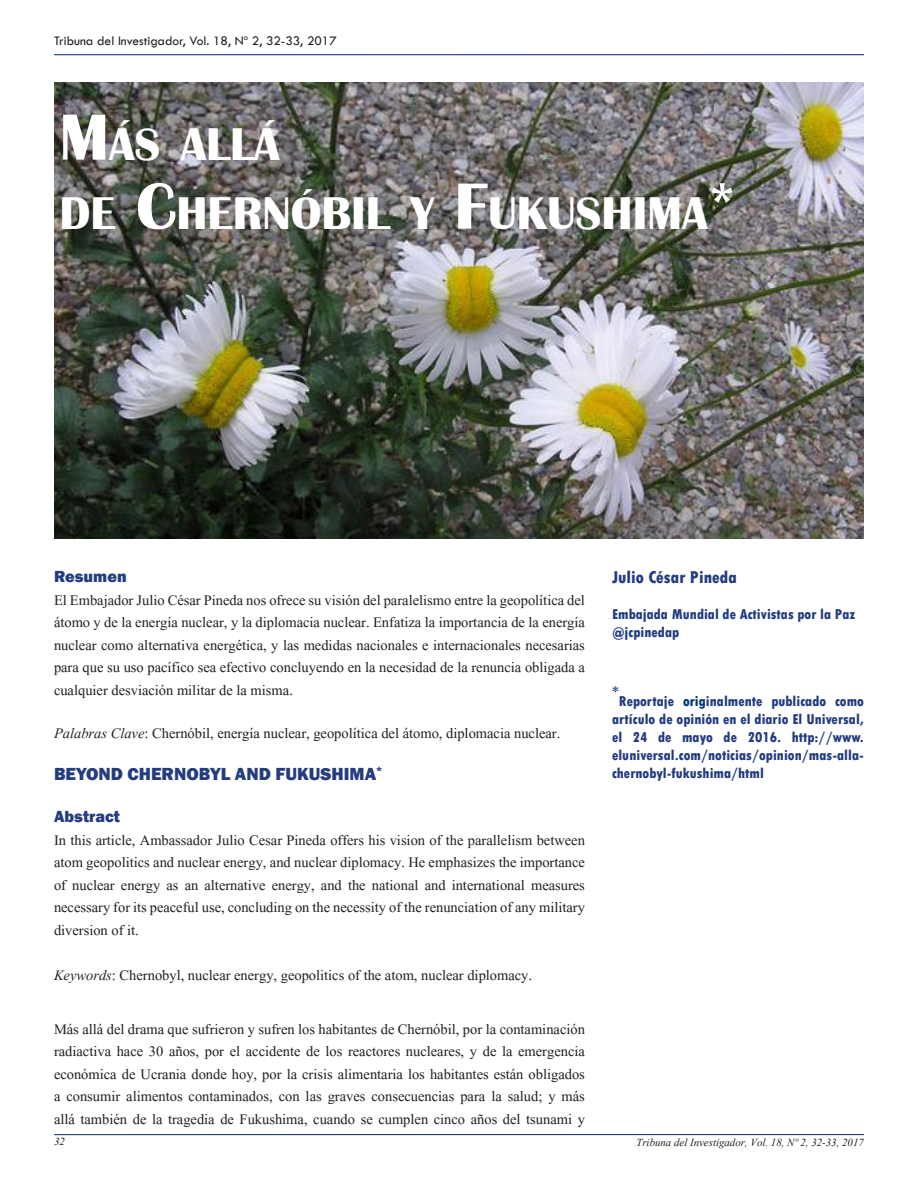
<style>
.page{position:relative;width:918px;height:1188px;background:#fff}
.page>*{position:absolute;margin:0;border:0;box-sizing:border-box;transform-origin:0 0}
.t1{font:700 47.25px "Britannic";color:#fff}
.t2{font:18px/22.5px "Aparajita";color:#231f20;text-align:justify}
.t3{font:800 18px "Franklin Gothic";color:#233d80}
.t4{font:800 condensed 18px "Tw Cen";color:#233c82}
.t5{font:800 16.5px "Franklin Gothic";color:#233d80}
.t6{font:15.75px "Tw Cen";color:#003678}
.t7{font:800 condensed 15px/18px "Tw Cen";color:#233c82;text-align:justify}
.t8{font:italic 13.5px "Aparajita";color:#231f20}
.t9{font:13.5px "Tw Cen";color:#231f20}
.s1{font-size:67.5px}
.s2{font-style:italic}
.s3{color:#003678}
</style>
<div class="page">
<img style="left:54px;top:83px;width:810px;height:456px">
<hr style="left:54px;top:1134px;width:810px;height:1px;background:#233c82">
<hr style="left:54px;top:54px;width:810px;height:1px;background:#233c82">
<p class="t9" style="left:54px;top:32px;width:284px">Tribuna del Investigador, Vol. 18, Nº 2, 32-33, 2017</p>
<p class="t1" style="left:60px;top:117px;width:222px"><span class="s1">M</span>ÁS ALLÁ</p>
<p class="t1" style="left:60px;top:186px;width:679px">DE <span class="s1">C</span>HERNÓBIL Y <span class="s1">F</span>UKUSHIMA<span class="s1">*</span></p>
<p class="t5" style="left:54px;top:566px;width:74px">Resumen</p>
<p class="t2" style="left:54px;top:590px;width:533px">El Embajador Julio César Pineda nos ofrece su visión del paralelismo entre la geopolítica del átomo y de la energía nuclear, y la diplomacia nuclear. Enfatiza la importancia de la energía nuclear como alternativa energética, y las medidas nacionales e internacionales necesarias para que su uso pacífico sea efectivo concluyendo en la necesidad de la renuncia obligada a cualquier desviación militar de la misma.</p>
<p class="t2" style="left:54px;top:724px;width:508px"><span class="s2">Palabras Clave</span>: Chernóbil, energía nuclear, geopolítica del átomo, diplomacia nuclear.</p>
<p class="t3" style="left:54px;top:762px;width:330px">BEYOND CHERNOBYL AND FUKUSHIMA<sup>*</sup></p>
<p class="t5" style="left:54px;top:806px;width:67px">Abstract</p>
<p class="t2" style="left:54px;top:830px;width:532px">In this article, Ambassador Julio Cesar Pineda offers his vision of the parallelism between atom geopolitics and nuclear energy, and nuclear diplomacy. He emphasizes the importance of nuclear energy as an alternative energy, and the national and international measures necessary for its peaceful use, concluding on the necessity of the renunciation of any military diversion of it.</p>
<p class="t2" style="left:54px;top:965px;width:480px"><span class="s2">Keywords</span>: Chernobyl, nuclear energy, geopolitics of the atom, nuclear diplomacy.</p>
<p class="t2" style="left:54px;top:1019px;width:533px">Más allá del drama que sufrieron y sufren los habitantes de Chernóbil, por la contaminación radiactiva hace 30 años, por el accidente de los reactores nucleares, y de la emergencia económica de Ucrania donde hoy, por la crisis alimentaria los habitantes están obligados a consumir alimentos contaminados, con las graves consecuencias para la salud; y más allá también de la tragedia de Fukushima, cuando se cumplen cinco años del tsunami y</p>
<p class="t4" style="left:612px;top:567px;width:126px">Julio César Pineda</p>
<p class="t7" style="left:612px;top:605px;width:245px">Embajada Mundial de Activistas por la Paz</p>
<p class="t7" style="left:612px;top:623px;width:69px">@jcpinedap</p>
<p class="t6" style="left:612px;top:683px;width:8px">*</p>
<p class="t7" style="left:612px;top:692px;width:253px;text-indent:7px">Reportaje <span class="s3">orig</span>inalmente publicado como artículo de opinión en el diario El Universal, el 24 de mayo de 2016. http://www. eluniversal.com/noticias/opinion/mas-alla&shy;chernobyl-fukushima/html</p>
<p class="t8" style="left:54px;top:1135px;width:12px">32</p>
<p class="t8" style="left:636px;top:1135px;width:229px">Tribuna del Investigador, Vol. 18, Nº 2, 32-33, 2017</p>
</div>
